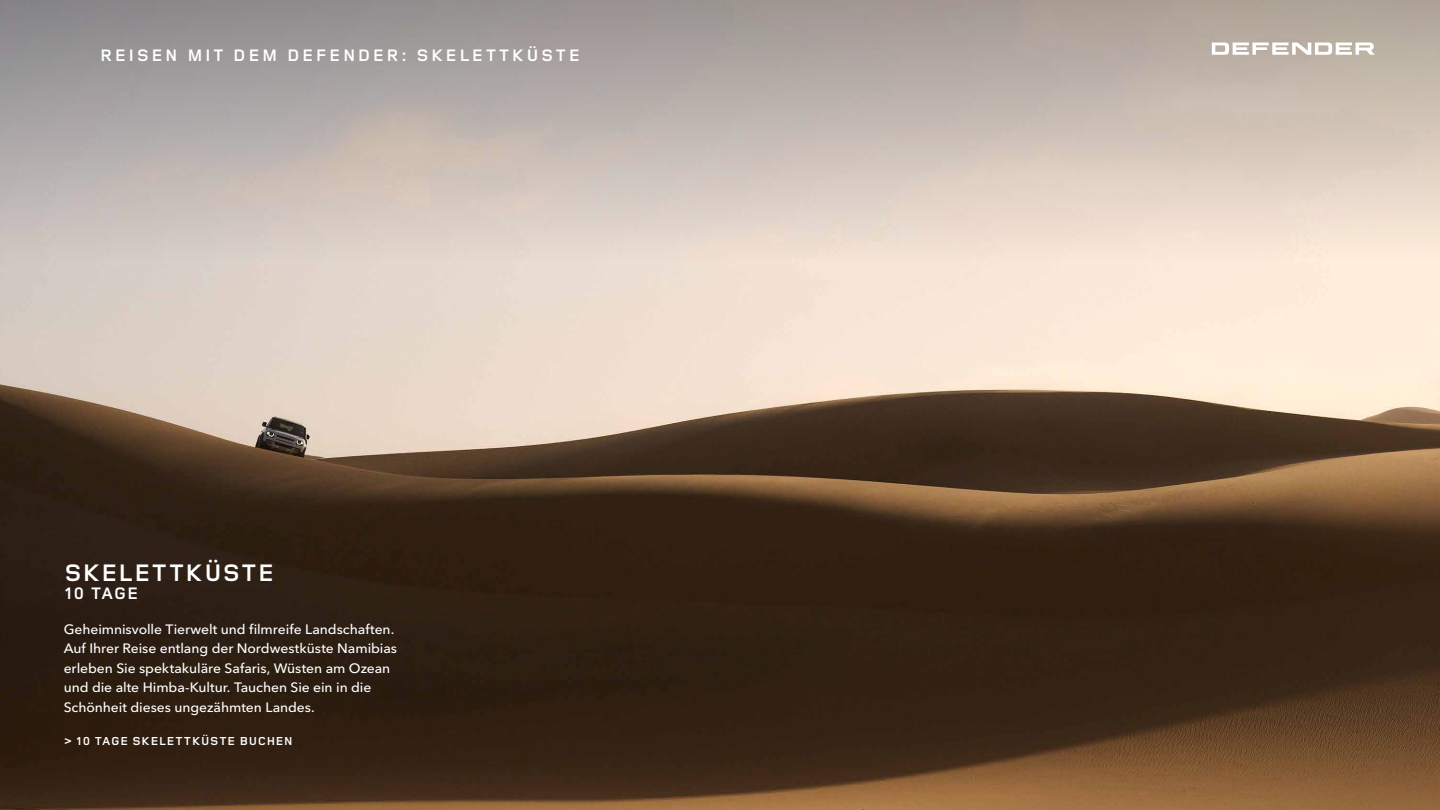
<style>
.page{position:relative;width:1440px;height:810px;background:#fff}
.page>*{position:absolute;margin:0;border:0;box-sizing:border-box;transform-origin:0 0}
.t1{font:700 24.75px "Land Rover Wide";letter-spacing:.01em;color:#fff}
.t2{font:700 17.25px "Land Rover Wide";letter-spacing:.1em;color:#fff}
.t3{font:500 13.5px/19.5px "Avenir Next W1 G";letter-spacing:-.005em;color:#fff}
.t4{font:700 12px "Land Rover Wide";color:#fff}
</style>
<div class="page">
<img style="left:0;top:346px;width:1440px;height:464px">
<svg style="left:0;top:0;width:1440px;height:346px;background:#cdc1b9"></svg>
<svg style="left:1212px;top:43px;width:163px;height:12px"></svg>
<p class="t2" style="left:100px;top:43px;width:482px">REISEN MIT DEM DEFENDER: SKELETTKÜSTE</p>
<h1 class="t1" style="left:64px;top:556px;width:212px">SKELETTKÜSTE</h1>
<p class="t2" style="left:64px;top:581px;width:77px">10 TAGE</p>
<p class="t3" style="left:64px;top:618px;width:335px">Geheimnisvolle Tierwelt und filmreife Landschaften.<br>Auf Ihrer Reise entlang der Nordwestküste Namibias erleben Sie spektakuläre Safaris, Wüsten am Ozean und die alte Himba-Kultur. Tauchen Sie ein in die Schönheit dieses ungezähmten Landes.</p>
<p class="t4" style="left:64px;top:733px;width:231px">&gt; 10 TAGE SKELETTKÜSTE BUCHEN</p>
</div>
